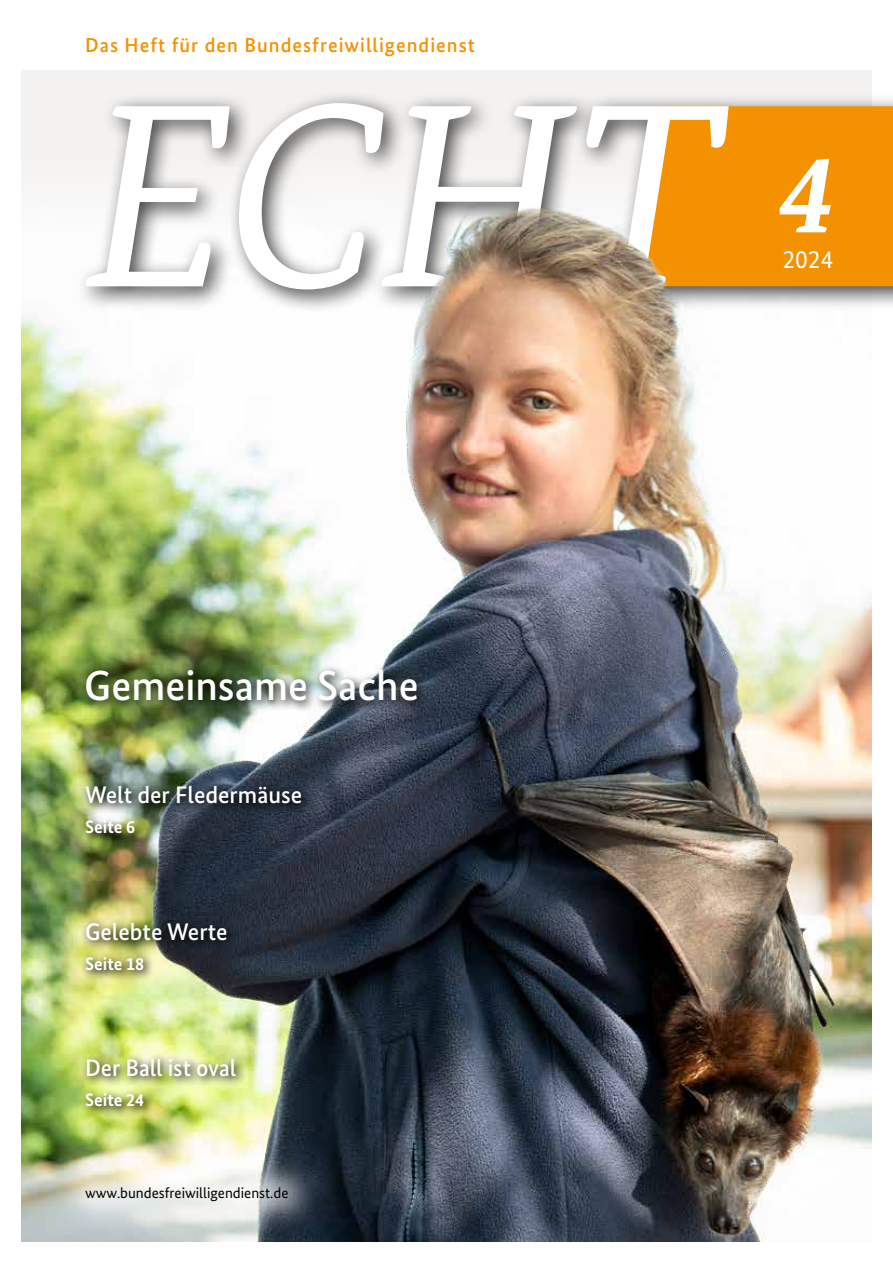
<style>
.page{position:relative;width:893px;height:1263px;background:#fff}
.page>*{position:absolute;margin:0;border:0;box-sizing:border-box;transform-origin:0 0}
.t1{font:italic 261px "Bundes Serif";color:#fff}
.t2{font:italic 700 112.5px "Bundes Serif";color:#fff}
.t3{font:500 42px "Bundes Sans";color:#fff}
.t4{font:25.5px "Bundes Sans";color:#fff}
.t5{font:500 24px "Bundes Sans";color:#fff}
.t6{font:500 20.25px "Bundes Sans";letter-spacing:.05em;color:#f39100}
.t7{font:700 18px "Bundes Sans";color:#fff}
.t8{font:15px "Bundes Sans";color:#000}
</style>
<div class="page">
<div style="left:21px;top:70px;width:851px;height:1172px;background:#f4f2f0"></div>
<img style="left:21px;top:216px;width:851px;height:1026px">
<div style="left:74px;top:90px;width:819px;height:224px;background:#000;opacity:.75"></div>
<svg style="left:630px;top:106px;width:263px;height:180px;background:#ee930c"></svg>
<div style="left:51px;top:1152px;width:272px;height:84px;background:#fff;opacity:.75"></div>
<div style="left:80px;top:665px;width:349px;height:48px;background:#000;opacity:.75"></div>
<div style="left:80px;top:780px;width:233px;height:65px;background:#000;opacity:.75"></div>
<div style="left:80px;top:916px;width:158px;height:66px;background:#000;opacity:.75"></div>
<div style="left:80px;top:1053px;width:168px;height:65px;background:#000;opacity:.75"></div>
<p class="t6" style="left:85px;top:34px;width:391px">Das Heft für den Bundesfreiwilligendienst</p>
<h1 class="t1" style="left:84px;top:38px;width:636px">ECHT</h1>
<h2 class="t2" style="left:780px;top:125px;width:58px">4</h2>
<p class="t4" style="left:782px;top:245px;width:52px">2024</p>
<h3 class="t3" style="left:84px;top:662px;width:336px">Gemeinsame Sache</h3>
<p class="t5" style="left:85px;top:781px;width:219px">Welt der Fledermäuse</p>
<p class="t7" style="left:85px;top:816px;width:52px">Seite 6</p>
<p class="t5" style="left:85px;top:917px;width:144px">Gelebte Werte</p>
<p class="t7" style="left:85px;top:953px;width:61px">Seite 18</p>
<p class="t5" style="left:85px;top:1054px;width:153px">Der Ball ist oval</p>
<p class="t7" style="left:85px;top:1089px;width:61px">Seite 24</p>
<p class="t8" style="left:85px;top:1184px;width:205px">www.bundesfreiwilligendienst.de</p>
</div>
